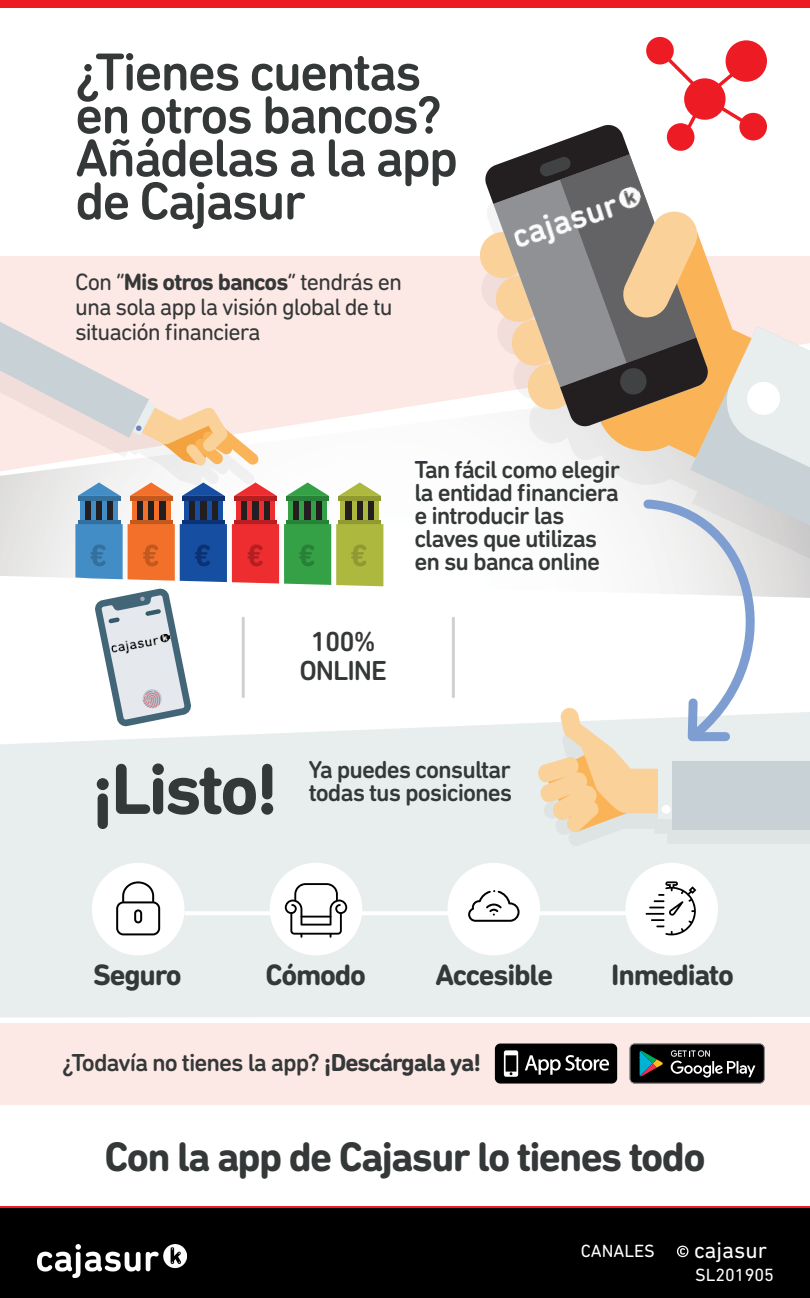
<style>
.page{position:relative;width:810px;height:1298px;background:#fff}
.page>*{position:absolute;margin:0;border:0;box-sizing:border-box;transform-origin:0 0}
.t1{font:700 73px "DIN Next Rounded LT Pro";letter-spacing:-.04em;color:#353838}
.t2{font:500 54px/43px "DIN Next Rounded LT Pro";letter-spacing:-.04em;color:#353838}
.t3{font:700 42px "DIN Next Rounded LT Pro";letter-spacing:-.04em;color:#353838}
.t4{font:700 30px "DIN Next Rounded LT Pro";letter-spacing:-.04em;color:#353838}
.t5{font:500 28px/29px "DIN Next Rounded LT Pro";letter-spacing:-.04em;color:#353838;text-align:center}
.t6{font:500 25px/23px "DIN Next Rounded LT Pro";letter-spacing:-.04em;color:#353838}
.t7{font:24px/25px "DIN Next Rounded LT Pro";letter-spacing:-.04em;color:#353838}
.t8{font:23px "DIN Next Rounded LT Pro";color:#fff}
.t9{font:18px "DIN Next Rounded LT Pro";color:#fff}
.s1{font-weight:700}
</style>
<div class="page">
<div style="left:0;top:725px;width:810px;height:292px;background:#e8eded"></div>
<svg style="left:0;top:482px;width:384px;height:105px"></svg>
<svg style="left:84px;top:500px;width:30px;height:20px"></svg>
<hr style="left:80px;top:499px;width:4px;height:22px;background:#428dc5">
<hr style="left:114px;top:499px;width:4px;height:22px;background:#428dc5">
<hr style="left:103px;top:499px;width:4px;height:22px;background:#428dc5">
<hr style="left:91px;top:499px;width:4px;height:22px;background:#428dc5">
<div style="left:78px;top:520px;width:42px;height:6px;background:#33709d"></div>
<hr style="left:78px;top:496px;width:42px;height:4px;background:#33709d">
<div style="left:134px;top:499px;width:34px;height:22px;background:#231f20"></div>
<div style="left:132px;top:499px;width:5px;height:22px;background:#f3702a"></div>
<hr style="left:166px;top:499px;width:4px;height:22px;background:#f3702a">
<hr style="left:155px;top:499px;width:4px;height:22px;background:#f3702a">
<div style="left:143px;top:499px;width:5px;height:22px;background:#f3702a"></div>
<div style="left:130px;top:520px;width:43px;height:6px;background:#c2591e"></div>
<hr style="left:130px;top:496px;width:43px;height:4px;background:#c2591e">
<div style="left:186px;top:499px;width:34px;height:22px;background:#231f20"></div>
<div style="left:184px;top:499px;width:5px;height:22px;background:#164fa2"></div>
<hr style="left:218px;top:499px;width:4px;height:22px;background:#164fa2">
<hr style="left:207px;top:499px;width:4px;height:22px;background:#164fa2">
<div style="left:195px;top:499px;width:5px;height:22px;background:#164fa2"></div>
<div style="left:182px;top:520px;width:43px;height:6px;background:#0c3273"></div>
<hr style="left:182px;top:496px;width:43px;height:4px;background:#0c3273">
<div style="left:239px;top:499px;width:33px;height:22px;background:#231f20"></div>
<div style="left:236px;top:499px;width:5px;height:22px;background:#ee2d30"></div>
<div style="left:270px;top:499px;width:5px;height:22px;background:#ee2d30"></div>
<div style="left:259px;top:499px;width:5px;height:22px;background:#ee2d30"></div>
<div style="left:247px;top:499px;width:5px;height:22px;background:#ee2d30"></div>
<div style="left:234px;top:520px;width:43px;height:6px;background:#b71e22"></div>
<hr style="left:234px;top:496px;width:43px;height:4px;background:#b71e22">
<div style="left:291px;top:499px;width:34px;height:22px;background:#231f20"></div>
<hr style="left:289px;top:499px;width:4px;height:22px;background:#35a147">
<div style="left:322px;top:499px;width:5px;height:22px;background:#35a147"></div>
<div style="left:311px;top:499px;width:5px;height:22px;background:#35a147"></div>
<hr style="left:300px;top:499px;width:4px;height:22px;background:#35a147">
<div style="left:286px;top:520px;width:43px;height:6px;background:#278137"></div>
<svg style="left:286px;top:483px;width:43px;height:13px"></svg>
<hr style="left:286px;top:496px;width:43px;height:4px;background:#278137">
<div style="left:343px;top:499px;width:34px;height:22px;background:#231f20"></div>
<hr style="left:341px;top:499px;width:4px;height:22px;background:#adb83f">
<div style="left:374px;top:499px;width:5px;height:22px;background:#adb83f"></div>
<div style="left:363px;top:499px;width:5px;height:22px;background:#adb83f"></div>
<hr style="left:352px;top:499px;width:4px;height:22px;background:#adb83f">
<div style="left:338px;top:520px;width:43px;height:6px;background:#8f9a32"></div>
<svg style="left:338px;top:483px;width:43px;height:13px"></svg>
<hr style="left:338px;top:496px;width:43px;height:4px;background:#8f9a32">
<div style="left:92px;top:863px;width:92px;height:92px;background:#fff;border-radius:50%"></div>
<div style="left:270px;top:863px;width:92px;height:92px;background:#fff;border-radius:50%"></div>
<div style="left:448px;top:863px;width:92px;height:92px;background:#fff;border-radius:50%"></div>
<div style="left:625px;top:863px;width:93px;height:92px;background:#fff;border-radius:50%"></div>
<svg style="left:116px;top:881px;width:44px;height:54px"></svg>
<svg style="left:646px;top:881px;width:50px;height:54px"></svg>
<svg style="left:285px;top:883px;width:62px;height:55px"></svg>
<svg style="left:468px;top:890px;width:52px;height:32px"></svg>
<div style="left:0;top:1023px;width:810px;height:81px;background:#fce8e4"></div>
<div style="left:0;top:256px;width:477px;height:172px;background:#fce8e4"></div>
<div style="left:0;top:0;width:810px;height:8px;background:#ed1c24"></div>
<hr style="left:0;top:1206px;width:810px;height:3px;background:#ed1c24">
<div style="left:0;top:1209px;width:810px;height:89px;background:#000"></div>
<img style="left:38px;top:1244px;width:148px;height:34px">
<hr style="left:452px;top:618px;width:3px;height:79px;background:#cfd0d2">
<svg style="left:677px;top:1246px;width:11px;height:11px"></svg>
<svg style="left:0;top:322px;width:277px;height:174px;background:#eee0d9"></svg>
<svg style="left:477px;top:37px;width:333px;height:810px"></svg>
<hr style="left:184px;top:911px;width:90px;height:4px;background:#fff">
<hr style="left:360px;top:911px;width:90px;height:4px;background:#fff">
<hr style="left:538px;top:911px;width:90px;height:4px;background:#fff">
<div style="left:495px;top:1044px;width:122px;height:40px;background:#000;border-radius:5px"></div>
<svg style="left:504px;top:1050px;width:14px;height:27px"></svg>
<svg style="left:525px;top:1055px;width:84px;height:20px"></svg>
<svg style="left:630px;top:1044px;width:135px;height:40px;background:#242828"></svg>
<svg style="left:75px;top:524px;width:308px;height:203px"></svg>
<img style="left:511px;top:185px;width:135px;height:69px">
<img style="left:111px;top:633px;width:61px;height:23px">
<p class="t2" style="left:75px;top:50px;width:385px">¿Tienes cuentas en otros bancos?<br>Añádelas a la app de Cajasur</p>
<p class="t7" style="left:75px;top:269px;width:328px">Con “<span class="s1">Mis otros bancos</span>” tendrás en una sola app la visión global de tu situación financiera</p>
<p class="t5" style="left:300px;top:627px;width:89px">100%<br>ONLINE</p>
<p class="t6" style="left:414px;top:458px;width:207px">Tan fácil como elegir la entidad financiera e introducir las claves que utilizas en su banca online</p>
<p class="t1" style="left:91px;top:746px;width:189px">¡Listo!</p>
<p class="t6" style="left:309px;top:758px;width:205px">Ya puedes consultar todas tus posiciones</p>
<p class="t4" style="left:93px;top:957px;width:90px">Seguro</p>
<p class="t4" style="left:265px;top:957px;width:102px">Cómodo</p>
<p class="t4" style="left:435px;top:957px;width:120px">Accesible</p>
<p class="t4" style="left:611px;top:957px;width:124px">Inmediato</p>
<p class="t6" style="left:62px;top:1051px;width:421px">¿Todavía no tienes la app? <span class="s1">¡Descárgala ya!</span></p>
<p class="t3" style="left:104px;top:1132px;width:603px">Con la app de Cajasur lo tienes todo</p>
<p class="t9" style="left:581px;top:1241px;width:76px">CANALES</p>
<p class="t8" style="left:694px;top:1237px;width:75px">cajasur</p>
<p class="t9" style="left:695px;top:1264px;width:80px">SL201905</p>
</div>
